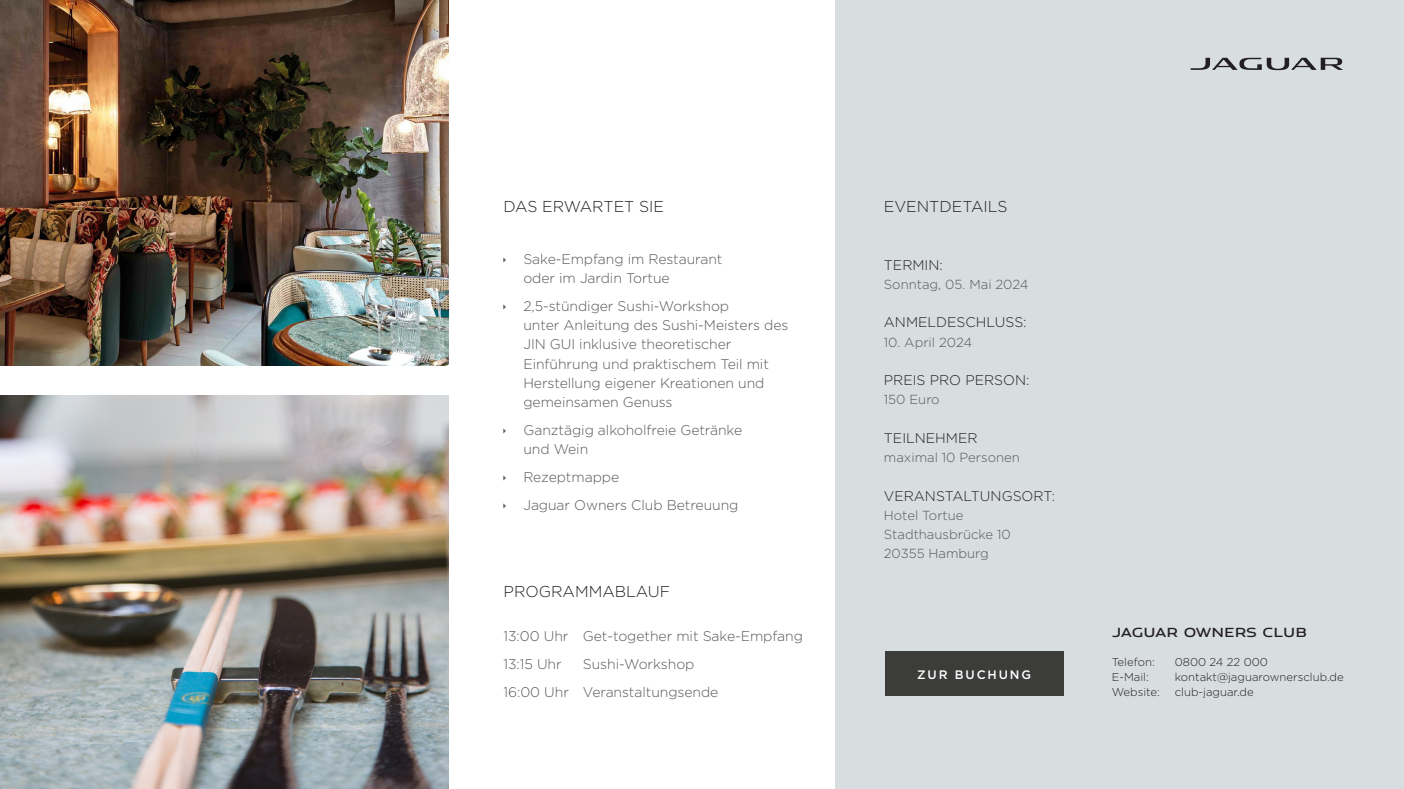
<style>
.page{position:relative;width:1404px;height:789px;background:#fff}
.page>*{position:absolute;margin:0;border:0;box-sizing:border-box;transform-origin:0 0}
.Information_Bullet_Headline{font:300 15.75px "Gotham";color:#231f20}
.Das_erwartet_Sie{font:300 14px/19.2px "Gotham";letter-spacing:-.005em;color:#57585a}
.Information_Copy{font:300 14px "Gotham";color:#231f20}
.Fließtext{font:300 13.12px "Gotham";color:#57585a}
.t1{font:12.6px "Jaguar Modern";color:#231f20}
.t2{font:500 12.25px "Gotham";letter-spacing:.15em;color:#fff}
.t3{font:300 11.38px "Gotham";color:#231f20}
</style>
<div class="page">
<div style="left:836px;top:0;width:568px;height:789px;background:#d8dde0"></div>
<div style="left:885px;top:651px;width:178px;height:45px;background:#3c3c3b"></div>
<svg style="left:1191px;top:58px;width:152px;height:12px"></svg>
<img style="left:0;top:396px;width:449px;height:393px">
<img style="left:0;top:0;width:449px;height:366px">
<p class="Information_Bullet_Headline" style="left:504px;top:196px;width:162px">DAS ERWARTET SIE</p>
<p class="Das_erwartet_Sie" style="left:523px;top:248px;width:201px">Sake-Empfang im Restaurant oder im Jardin Tortue</p>
<p class="Das_erwartet_Sie" style="left:523px;top:296px;width:267px">2,5-stündiger Sushi-Workshop<br>unter Anleitung des Sushi-Meisters des JIN GUI inklusive theoretischer Einführung und praktischem Teil mit Herstellung eigener Kreationen und gemeinsamen Genuss</p>
<p class="Das_erwartet_Sie" style="left:523px;top:420px;width:220px">Ganztägig alkoholfreie Getränke und Wein</p>
<p class="Das_erwartet_Sie" style="left:523px;top:467px;width:97px">Rezeptmappe</p>
<p class="Das_erwartet_Sie" style="left:523px;top:495px;width:217px">Jaguar Owners Club Betreuung</p>
<p class="Information_Bullet_Headline" style="left:504px;top:581px;width:168px">PROGRAMMABLAUF</p>
<p class="Das_erwartet_Sie" style="left:504px;top:625px;width:301px">13:00 Uhr Get-together mit Sake-Empfang</p>
<p class="Das_erwartet_Sie" style="left:504px;top:653px;width:60px">13:15 Uhr</p>
<p class="Das_erwartet_Sie" style="left:583px;top:653px;width:113px">Sushi-Workshop</p>
<p class="Das_erwartet_Sie" style="left:504px;top:681px;width:216px">16:00 Uhr Veranstaltungsende</p>
<p class="Information_Bullet_Headline" style="left:884px;top:196px;width:125px">EVENTDETAILS</p>
<p class="Information_Copy" style="left:884px;top:256px;width:60px">TERMIN:</p>
<p class="Fließtext" style="left:884px;top:276px;width:146px">Sonntag, 05. Mai 2024</p>
<p class="Information_Copy" style="left:884px;top:313px;width:144px">ANMELDESCHLUSS:</p>
<p class="Fließtext" style="left:884px;top:334px;width:90px">10. April 2024</p>
<p class="Information_Copy" style="left:884px;top:371px;width:147px">PREIS PRO PERSON:</p>
<p class="Fließtext" style="left:884px;top:391px;width:57px">150 Euro</p>
<p class="Information_Copy" style="left:884px;top:429px;width:95px">TEILNEHMER</p>
<p class="Fließtext" style="left:884px;top:449px;width:137px">maximal 10 Personen</p>
<p class="Information_Copy" style="left:884px;top:487px;width:173px">VERANSTALTUNGSORT:</p>
<p class="Fließtext" style="left:884px;top:507px;width:81px">Hotel Tortue</p>
<p class="Fließtext" style="left:884px;top:526px;width:128px">Stadthausbrücke 10</p>
<p class="Fließtext" style="left:884px;top:545px;width:106px">20355 Hamburg</p>
<p class="t2" style="left:917px;top:666px;width:115px">ZUR BUCHUNG</p>
<p class="t1" style="left:1112px;top:621px;width:197px">JAGUAR OWNERS CLUB</p>
<p class="t3" style="left:1112px;top:655px;width:44px">Telefon:</p>
<p class="t3" style="left:1175px;top:655px;width:95px">0800 24 22 000</p>
<p class="t3" style="left:1112px;top:670px;width:39px">E-Mail:</p>
<p class="t3" style="left:1175px;top:670px;width:170px">kontakt@jaguarownersclub.de</p>
<p class="t3" style="left:1112px;top:685px;width:50px">Website:</p>
<p class="t3" style="left:1175px;top:685px;width:80px">club-jaguar.de</p>
</div>
